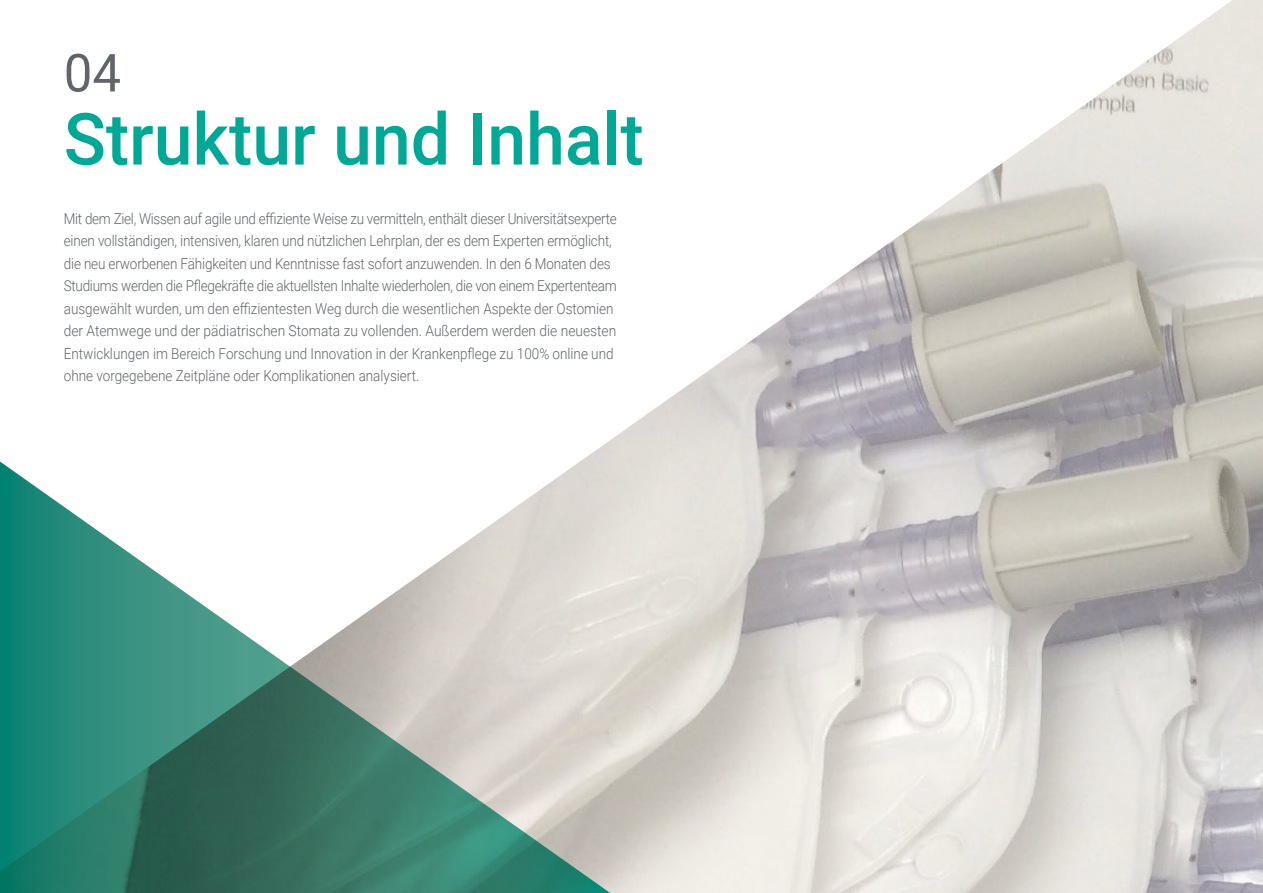
<style>
.page{position:relative;width:1263px;height:893px;background:#fff}
.page>*{position:absolute;margin:0;border:0;box-sizing:border-box;transform-origin:0 0}
.t1{font:500 72px "Roboto";color:#00a996}
.t2{font:52.5px "Roboto";color:#61646a}
.t3{font:300 15px/22.5px "Roboto";letter-spacing:-.01em;color:#61646a;scale:.9 1}
</style>
<div class="page">
<img style="left:602px;top:0;width:661px;height:893px">
<svg style="left:0;top:446px;width:640px;height:447px"></svg>
<h2 class="t2" style="left:64px;top:36px;width:59px">04</h2>
<h1 class="t1" style="left:64px;top:89px;width:581px">Struktur und Inhalt</h1>
<p class="t3" style="left:64px;top:207px;width:616px">Mit dem Ziel, Wissen auf agile und effiziente Weise zu vermitteln, enthält dieser Universitätsexperte einen vollständigen, intensiven, klaren und nützlichen Lehrplan, der es dem Experten ermöglicht, die neu erworbenen Fähigkeiten und Kenntnisse fast sofort anzuwenden. In den 6 Monaten des Studiums werden die Pflegekräfte die aktuellsten Inhalte wiederholen, die von einem Expertenteam ausgewählt wurden, um den effizientesten Weg durch die wesentlichen Aspekte der Ostomien der Atemwege und der pädiatrischen Stomata zu vollenden. Außerdem werden die neuesten Entwicklungen im Bereich Forschung und Innovation in der Krankenpflege zu 100% online und ohne vorgegebene Zeitpläne oder Komplikationen analysiert.</p>
</div>
